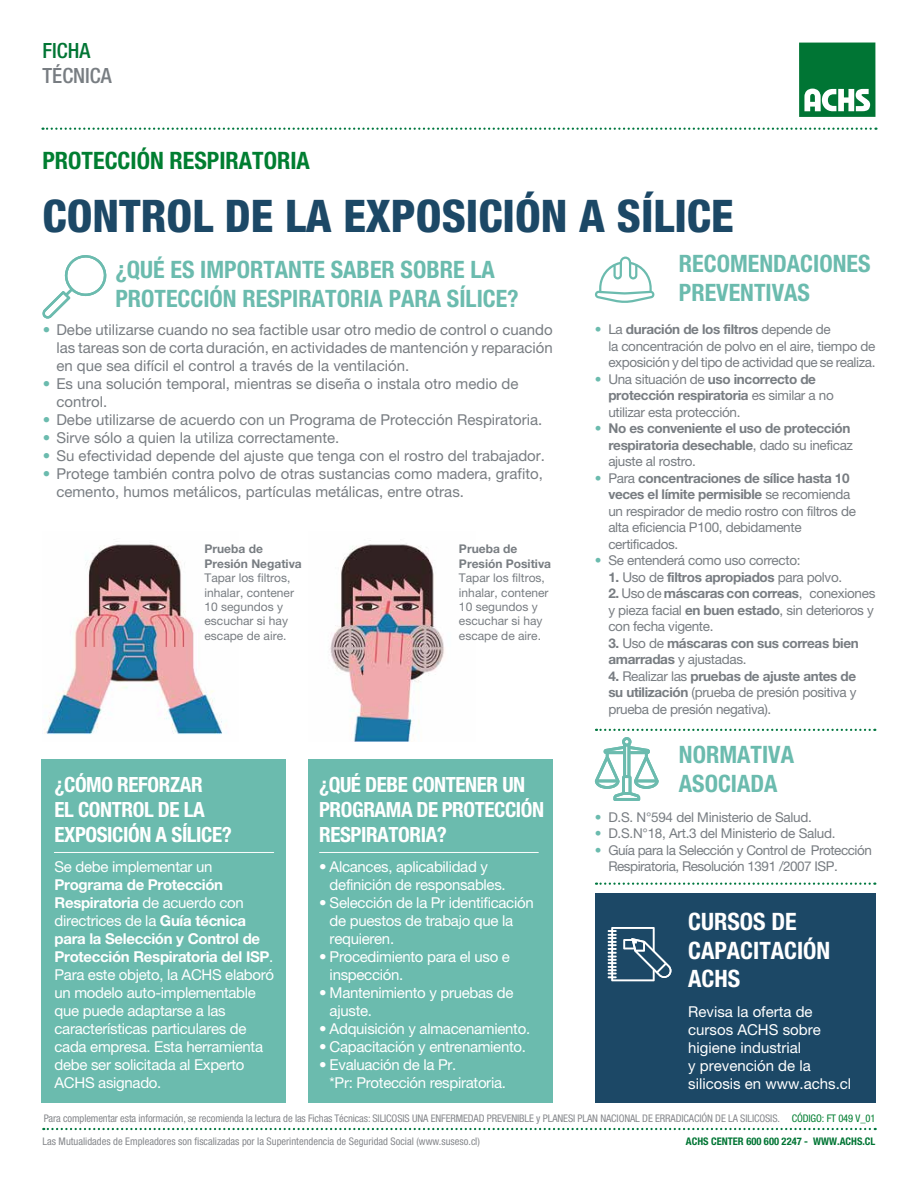
<style>
.page{position:relative;width:918px;height:1188px;background:#fff}
.page>*{position:absolute;margin:0;border:0;box-sizing:border-box;transform-origin:0 0}
.t1{font:800 condensed 45px "Helvetica Neue LT Std";color:#1c4866}
.t2{font:700 condensed 24px/28.8px "Helvetica Neue LT Std";color:#6bbbae}
.t3{font:700 condensed 24px/28.8px "Helvetica Neue LT Std";color:#fff}
.t4{font:700 condensed 24px "Helvetica Neue LT Std";color:#007e31}
.t5{font:700 condensed 21px/25.2px "Helvetica Neue LT Std";letter-spacing:-.02em;color:#fff}
.t6{font:500 condensed 21px "Helvetica Neue LT Std";color:#787d82}
.t7{font:500 condensed 21px "Helvetica Neue LT Std";color:#007534}
.t8{font:15px/18px "Helvetica Neue LT Std";letter-spacing:-.02em;color:#fff}
.t9{font:15px/18px "Helvetica Neue LT Std";color:#787d82}
.t10{font:15px/18px "Helvetica Neue LT Std";color:#fff}
.t11{font:13.5px/16.5px "Helvetica Neue LT Std";letter-spacing:-.025em;color:#787d82}
.t12{font:700 13.5px/16.5px "Helvetica Neue LT Std";letter-spacing:-.025em;color:#787d82}
.t13{font:12px/14.4px "Helvetica Neue LT Std";color:#787d82}
.t14{font:700 12px/14.4px "Helvetica Neue LT Std";color:#787d82}
.t15{font:condensed 10.5px "Helvetica Neue";letter-spacing:-.01em;color:#86888c}
.t16{font:700 condensed 10.5px "Helvetica Neue LT Std";color:#007534}
.s1{color:#6bbbae}
.s2{font-weight:700}
.s3{font-weight:400;color:#6bbbae}
.s4{font-weight:400}
.s5{font-family:"Helvetica Neue LT Std";color:#007e31}
</style>
<div class="page">
<div style="left:799px;top:43px;width:76px;height:74px;background:#007534"></div>
<svg style="left:804px;top:89px;width:66px;height:22px"></svg>
<svg style="left:43px;top:1128px;width:833px;height:2px"></svg>
<svg style="left:596px;top:883px;width:279px;height:2px"></svg>
<svg style="left:596px;top:729px;width:279px;height:2px"></svg>
<svg style="left:595px;top:257px;width:59px;height:46px"></svg>
<svg style="left:43px;top:128px;width:833px;height:2px"></svg>
<img style="left:44px;top:544px;width:183px;height:191px">
<div style="left:595px;top:893px;width:280px;height:210px;background:#1c4866"></div>
<svg style="left:608px;top:927px;width:63px;height:54px"></svg>
<div style="left:41px;top:759px;width:245px;height:344px;background:#6bbbae"></div>
<div style="left:308px;top:759px;width:245px;height:344px;background:#6bbbae"></div>
<hr style="left:54px;top:852px;width:220px;height:1px;background:#fff">
<hr style="left:320px;top:852px;width:218px;height:1px;background:#fff">
<svg style="left:595px;top:737px;width:64px;height:64px"></svg>
<svg style="left:42px;top:255px;width:65px;height:64px"></svg>
<img style="left:330px;top:540px;width:114px;height:201px">
<h3 class="t7" style="left:43px;top:38px;width:49px">FICHA</h3>
<h3 class="t6" style="left:43px;top:63px;width:71px">TÉCNICA</h3>
<h2 class="t4" style="left:43px;top:146px;width:269px">PROTECCIÓN RESPIRATORIA</h2>
<h1 class="t1" style="left:43px;top:188px;width:693px">CONTROL DE LA EXPOSICIÓN A SÍLICE</h1>
<h2 class="t2" style="left:115px;top:255px;width:405px">¿QUÉ ES IMPORTANTE SABER SOBRE LA<br>PROTECCIÓN RESPIRATORIA PARA SÍLICE?</h2>
<p class="t11" style="left:608px;top:321px;width:269px;text-indent:-14px"><span class="s1">•</span> La <span class="s2">duración de los filtros</span> depende de<br>la concentración de polvo en el aire, tiempo de exposición y del tipo de actividad que se realiza.</p>
<p class="t11" style="left:608px;top:371px;width:227px;text-indent:-14px"><span class="s1">•</span> Una situación de <span class="s2">uso incorrecto de protección respiratoria</span> es similar a no utilizar esta protección.</p>
<p class="t12" style="left:608px;top:420px;width:246px;text-indent:-14px"><span class="s3">•</span> No es conveniente el uso de protección respiratoria desechable<span class="s4">, dado su ineficaz ajuste al rostro.</span></p>
<p class="t11" style="left:608px;top:470px;width:249px;text-indent:-14px"><span class="s1">•</span> Para <span class="s2">concentraciones de sílice hasta 10 veces el límite permisible</span> se recomienda un respirador de medio rostro con filtros de alta eficiencia P100, debidamente certificados.</p>
<p class="t11" style="left:595px;top:552px;width:207px"><span class="s1">•</span> Se entenderá como uso correcto:</p>
<p class="t12" style="left:608px;top:569px;width:235px">1. <span class="s4">Uso de</span> filtros apropiados <span class="s4">para polvo.</span></p>
<p class="t11" style="left:608px;top:585px;width:269px;text-align:justify"><span class="s2">2.</span> Uso de <span class="s2">máscaras con correas</span>, conexiones y pieza facial <span class="s2">en buen estado</span>, sin deterioros y con fecha vigente.</p>
<p class="t12" style="left:608px;top:634px;width:252px">3. <span class="s4">Uso de</span> máscaras con sus correas bien amarradas <span class="s4">y ajustadas.</span></p>
<p class="t11" style="left:608px;top:668px;width:250px;text-align:justify"><span class="s2">4.</span> Realizar las <span class="s2">pruebas de ajuste antes de su utilización</span> (prueba de presión positiva y prueba de presión negativa).</p>
<h2 class="t2" style="left:679px;top:249px;width:193px">RECOMENDACIONES<br>PREVENTIVAS</h2>
<p class="t9" style="left:56px;top:321px;width:498px;text-align:justify;text-indent:-14px"><span class="s1">•</span> Debe utilizarse cuando no sea factible usar otro medio de control o cuando las tareas son de corta duración, en actividades de mantención y reparación en que sea difícil el control a través de la ventilación.</p>
<p class="t9" style="left:56px;top:375px;width:464px;text-indent:-14px"><span class="s1">•</span> Es una solución temporal, mientras se diseña o instala otro medio de control.</p>
<p class="t9" style="left:43px;top:411px;width:501px"><span class="s1">•</span> Debe utilizarse de acuerdo con un Programa de Protección Respiratoria.</p>
<p class="t9" style="left:43px;top:429px;width:298px"><span class="s1">•</span> Sirve sólo a quien la utiliza correctamente.</p>
<p class="t9" style="left:43px;top:447px;width:504px"><span class="s1">•</span> Su efectividad depende del ajuste que tenga con el rostro del trabajador.</p>
<p class="t9" style="left:56px;top:465px;width:488px;text-indent:-14px"><span class="s1">•</span> Protege también contra polvo de otras sustancias como madera, grafito, cemento, humos metálicos, partículas metálicas, entre otras.</p>
<p class="t14" style="left:205px;top:542px;width:99px">Prueba de<br>Presión Negativa</p>
<p class="t13" style="left:205px;top:570px;width:91px">Tapar los filtros, inhalar, contener<br>10 segundos y escuchar si hay escape de aire.</p>
<p class="t14" style="left:459px;top:542px;width:94px">Prueba de<br>Presión Positiva</p>
<p class="t13" style="left:459px;top:570px;width:91px">Tapar los filtros, inhalar, contener<br>10 segundos y escuchar si hay escape de aire.</p>
<h3 class="t5" style="left:55px;top:771px;width:179px">¿CÓMO REFORZAR<br>EL CONTROL DE LA<br>EXPOSICIÓN A SÍLICE?</h3>
<p class="t8" style="left:55px;top:858px;width:159px">Se debe implementar un</p>
<p class="t8" style="left:55px;top:876px;width:221px"><span class="s2">Programa de Protección<br>Respiratoria</span> de acuerdo con directrices de la <span class="s2">Guía técnica para la Selección y Control de<br>Protección Respiratoria del ISP</span>.<br>Para este objeto, la ACHS elaboró un modelo auto-implementable que puede adaptarse a las características particulares de cada empresa. Esta herramienta debe ser solicitada al Experto<br>ACHS asignado.</p>
<h3 class="t5" style="left:319px;top:771px;width:227px">¿QUÉ DEBE CONTENER UN<br>PROGRAMA DE PROTECCIÓN<br>RESPIRATORIA?</h3>
<p class="t8" style="left:330px;top:858px;width:178px;text-indent:-10px">• Alcances, aplicabilidad y definición de responsables.</p>
<p class="t8" style="left:330px;top:894px;width:206px;text-indent:-10px">• Selección de la Pr identificación de puestos de trabajo que la requieren.</p>
<p class="t8" style="left:330px;top:948px;width:182px;text-indent:-10px">• Procedimiento para el uso e inspección.</p>
<p class="t8" style="left:330px;top:984px;width:185px;text-indent:-10px">• Mantenimiento y pruebas de ajuste.</p>
<p class="t8" style="left:319px;top:1020px;width:213px">• Adquisición y almacenamiento.</p>
<p class="t8" style="left:319px;top:1038px;width:208px">• Capacitación y entrenamiento.</p>
<p class="t8" style="left:330px;top:1056px;width:178px;text-indent:-10px">• Evaluación de la Pr.<br>*Pr: Protección respiratoria.</p>
<h2 class="t2" style="left:679px;top:740px;width:117px">NORMATIVA<br>ASOCIADA</h2>
<p class="t11" style="left:595px;top:809px;width:219px"><span class="s1">•</span> D.S. N°594 del Ministerio de Salud.</p>
<p class="t11" style="left:595px;top:825px;width:242px"><span class="s1">•</span> D.S.N°18, Art.3 del Ministerio de Salud.</p>
<p class="t11" style="left:608px;top:842px;width:265px;text-indent:-14px"><span class="s1">•</span> Guía para la Selección y Control de Protección<br>Respiratoria, Resolución 1391 /2007 ISP.</p>
<h2 class="t3" style="left:688px;top:907px;width:144px">CURSOS DE<br>CAPACITACIÓN<br>ACHS</h2>
<p class="t10" style="left:688px;top:1002px;width:165px">Revisa la oferta de cursos ACHS sobre higiene industrial<br>y prevención de la silicosis en www.achs.cl</p>
<p class="t15" style="left:44px;top:1112px;width:833px">Para complementar esta información, se recomienda la lectura de las Fichas Técnicas: SILICOSIS UNA ENFERMEDAD PREVENIBLE y PLANESI PLAN NACIONAL DE ERRADICACIÓN DE LA SILICOSIS. <span class="s5">CÓDIGO: FT 049 V_01</span></p>
<p class="t15" style="left:43px;top:1136px;width:439px">Las Mutualidades de Empleadores son fiscalizadas por la Superintendencia de Seguridad Social (www.suseso.cl)</p>
<p class="t16" style="left:686px;top:1135px;width:191px">ACHS CENTER 600 600 2247 - WWW.ACHS.CL</p>
</div>
